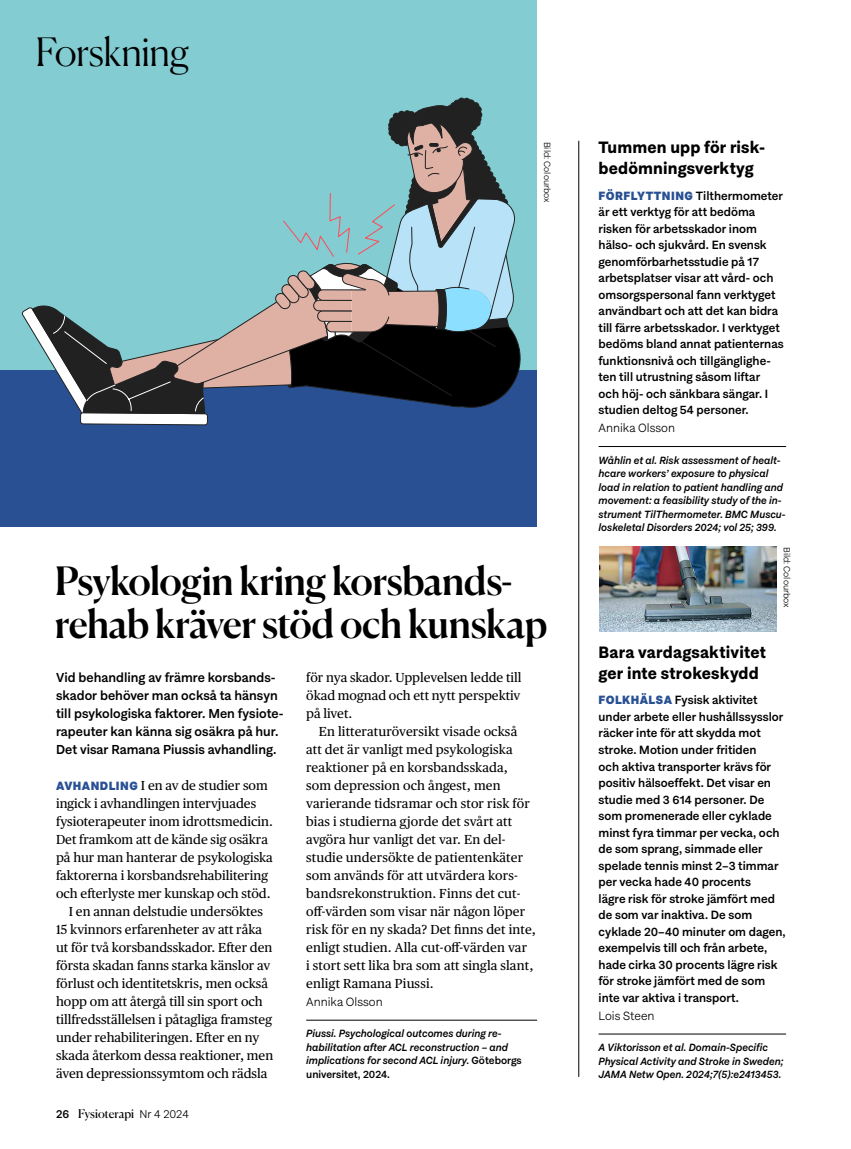
<style>
.page{position:relative;width:851px;height:1149px;background:#fff}
.page>*{position:absolute;margin:0;border:0;box-sizing:border-box;transform-origin:0 0}
.t1{font:500 39px/43.5px "Canela";letter-spacing:-.02em;color:#000}
.t2{font:300 39px "Canela";letter-spacing:-.01em;color:#000}
.t3{font:700 16.5px/20.2px "Solanel";letter-spacing:.01em;color:#000}
.t4{font:13.05px/18px "Publico Text";color:#000;text-align:justify}
.t5{font:500 13.05px/18px "Solanel";color:#000}
.t6{font:500 12px/16.5px "Solanel";color:#000}
.t7{font:300 12px "Solanel";color:#000}
.t8{font:12px "Canela";color:#000}
.t9{font:italic 500 10.5px/13.5px "Solanel";color:#000}
.t10{font:300 9px "Solanel";color:#000}
.s1{font-family:"Solanel";font-weight:900;font-size:12px;color:#285093}
.s2{font-style:normal}
.s3{font-family:"Solanel";font-weight:500;font-size:11.4px}
.s4{font-family:"Solanel";font-weight:300;font-size:11.4px}
.s5{font-weight:900;color:#285093}
</style>
<div class="page">
<hr style="left:578px;top:141px;width:1px;height:935px;background:#000">
<hr style="left:306px;top:1019px;width:231px;height:1px;background:#000">
<hr style="left:598px;top:446px;width:188px;height:1px;background:#000">
<hr style="left:598px;top:1033px;width:188px;height:1px;background:#000">
<div style="left:0;top:0;width:536px;height:526px;background:#82ccd2"></div>
<div style="left:0;top:370px;width:536px;height:156px;background:#285093"></div>
<svg style="left:21px;top:97px;width:500px;height:328px"></svg>
<img style="left:599px;top:546px;width:177px;height:85px">
<h1 class="t2" style="left:35px;top:22px;width:155px">Forskning</h1>
<p class="t10" style="left:553px;top:142px;width:62px;rotate:90deg">Bild: Colourbox</p>
<h1 class="t1" style="left:55px;top:555px;width:494px">Psykologin kring korsbands&shy;rehab kräver stöd och kunskap</h1>
<p class="t5" style="left:56px;top:667px;width:229px">Vid behandling av främre korsbands&shy;skador behöver man också ta hänsyn till psykologiska faktorer. Men fysiote&shy;rapeuter kan känna sig osäkra på hur.<br>Det visar Ramana Piussis avhandling.</p>
<p class="t4" style="left:56px;top:775px;width:213px"><span class="s1">AVHANDLING</span> I en av de studier som</p>
<p class="t4" style="left:56px;top:793px;width:202px">ingick i avhandlingen intervjuades</p>
<p class="t4" style="left:56px;top:811px;width:218px">fysioterapeuter inom idrottsmedicin.</p>
<p class="t4" style="left:56px;top:829px;width:213px">Det framkom att de kände sig osäkra</p>
<p class="t4" style="left:56px;top:847px;width:218px">på hur man hanterar de psykologiska</p>
<p class="t4" style="left:56px;top:865px;width:213px">faktorerna i korsbandsrehabilitering</p>
<p class="t4" style="left:56px;top:883px;width:216px">och efterlyste mer kunskap och stöd.</p>
<p class="t4" style="left:69px;top:901px;width:195px">I en annan delstudie undersöktes</p>
<p class="t4" style="left:56px;top:919px;width:207px">15 kvinnors erfarenheter av att råka</p>
<p class="t4" style="left:56px;top:937px;width:218px">ut för två korsbandsskador. Efter den</p>
<p class="t4" style="left:56px;top:955px;width:216px">första skadan fanns starka känslor av</p>
<p class="t4" style="left:56px;top:973px;width:213px">förlust och identitetskris, men också</p>
<p class="t4" style="left:56px;top:991px;width:208px">hopp om att återgå till sin sport och</p>
<p class="t4" style="left:56px;top:1009px;width:217px">tillfredsställelsen i påtagliga framsteg</p>
<p class="t4" style="left:56px;top:1027px;width:205px">under rehabiliteringen. Efter en ny</p>
<p class="t4" style="left:56px;top:1045px;width:219px">skada återkom dessa reaktioner, men</p>
<p class="t4" style="left:56px;top:1063px;width:213px">även depressionssymtom och rädsla</p>
<p class="t4" style="left:306px;top:667px;width:217px">för nya skador. Upplevelsen ledde till ökad mognad och ett nytt perspektiv på livet.</p>
<p class="t4" style="left:306px;top:721px;width:231px;text-align:left;text-indent:13px">En litteraturöversikt visade också att det är vanligt med psykologiska reaktioner på en korsbandsskada, som depression och ångest, men varierande tidsramar och stor risk för bias i studierna gjorde det svårt att avgöra hur vanligt det var. En del&shy;studie undersökte de patientenkäter som används för att utvärdera kors&shy;bandsrekonstruktion. Finns det cut&shy;off-värden som visar när någon löper risk för en ny skada? Det finns det inte, enligt studien. Alla cut-off-värden var<br>i stort sett lika bra som att singla slant, enligt Ramana Piussi.</p>
<p class="t7" style="left:306px;top:993px;width:78px">Annika Olsson</p>
<p class="t9" style="left:306px;top:1026px;width:217px">Piussi. Psychological outcomes during re&shy;habilitation after ACL reconstruction – and implications for second ACL injury. <span class="s2">Göteborgs universitet, 2024.</span></p>
<p class="t8" style="left:56px;top:1104px;width:134px"><span class="s3">26</span> Fysioterapi <span class="s4">Nr 4 2024</span></p>
<p class="t3" style="left:598px;top:137px;width:167px">Tummen upp för risk&shy;bedömningsverktyg</p>
<p class="t6" style="left:598px;top:187px;width:187px"><span class="s5">FÖRFLYTTNING</span> Tilthermometer är ett verktyg för att bedöma risken för arbetsskador inom hälso- och sjukvård. En svensk genomförbarhetsstudie på 17 arbetsplatser visar att vård- och omsorgspersonal fann verktyget användbart och att det kan bidra till färre arbetsskador. I verktyget bedöms bland annat patienternas funktionsnivå och tillgänglighe&shy;ten till utrustning såsom liftar och höj- och sänkbara sängar. I studien deltog 54 personer.</p>
<p class="t7" style="left:598px;top:420px;width:78px">Annika Olsson</p>
<p class="t9" style="left:598px;top:453px;width:188px">Wåhlin et al. Risk assessment of healt&shy;hcare workers’ exposure to physical load in relation to patient handling and movement: a feasibility study of the in&shy;strument TilThermometer. BMC Muscu&shy;loskeletal Disorders 2024; vol 25; 399.</p>
<p class="t10" style="left:792px;top:546px;width:62px;rotate:90deg">Bild: Colourbox</p>
<p class="t3" style="left:598px;top:642px;width:169px">Bara vardagsaktivitet ger inte strokeskydd</p>
<p class="t6" style="left:598px;top:691px;width:189px"><span class="s5">FOLKHÄLSA</span> Fysisk aktivitet under arbete eller hushållssysslor räcker inte för att skydda mot stroke. Motion under fritiden<br>och aktiva transporter krävs för positiv hälsoeffekt. Det visar en studie med 3 614 personer. De som promenerade eller cyklade minst fyra timmar per vecka, och de som sprang, simmade eller spelade tennis minst 2–3 timmar per vecka hade 40 procents<br>lägre risk för stroke jämfört med de som var inaktiva. De som cyklade 20–40 minuter om dagen, exempelvis till och från arbete, hade cirka 30 procents lägre risk för stroke jämfört med de som inte var aktiva i transport.</p>
<p class="t7" style="left:598px;top:1007px;width:57px">Lois Steen</p>
<p class="t9" style="left:598px;top:1040px;width:186px">A Viktorisson et al. Domain-Specific<br>Physical Activity and Stroke in Sweden;<br>JAMA Netw Open. 2024;7(5):e2413453.</p>
</div>
